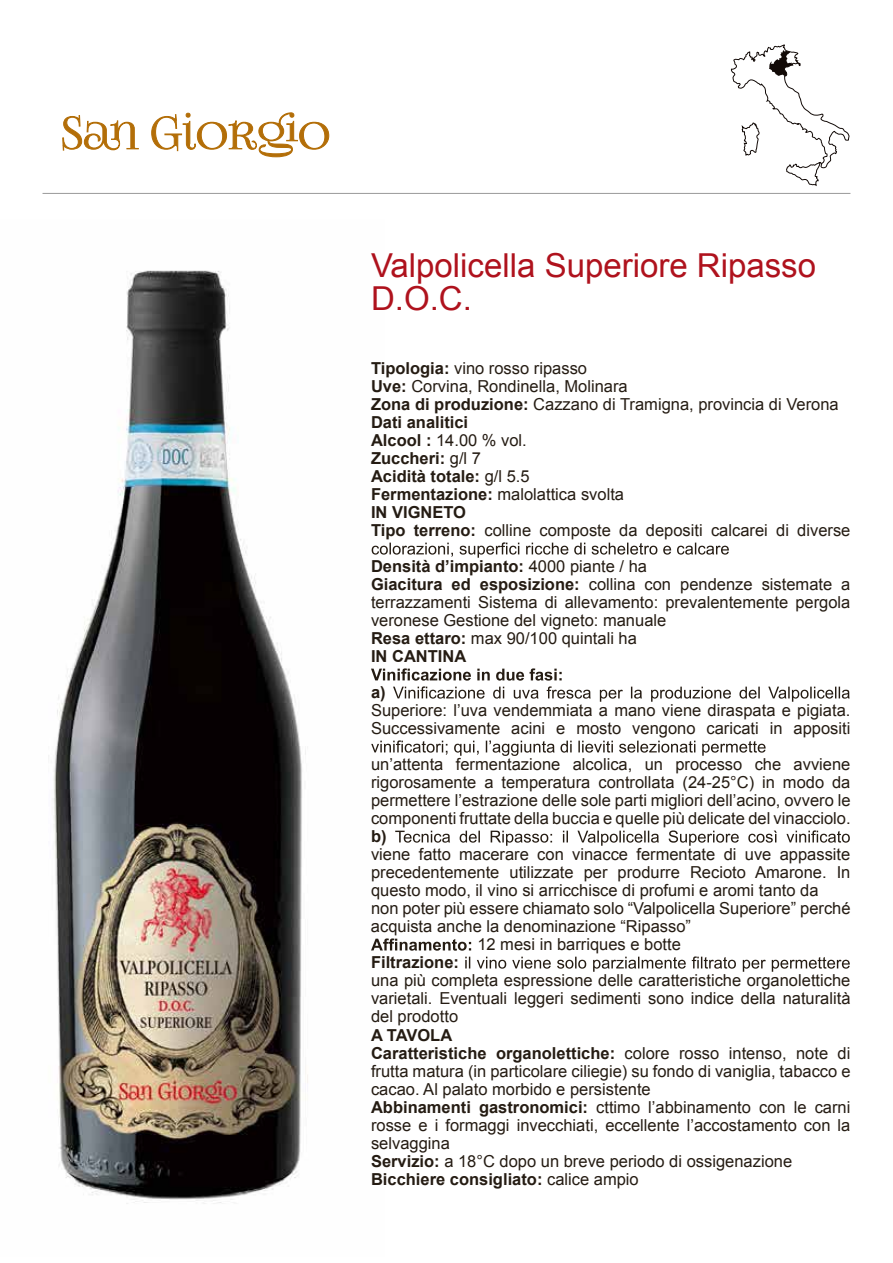
<style>
.page{position:relative;width:893px;height:1263px;background:#fff}
.page>*{position:absolute;margin:0;border:0;box-sizing:border-box;transform-origin:0 0}
.t1{font:33px/33px "Arial";color:#af121d}
.t2{font:16.5px/18px "Arial";color:#251c13}
.t3{font:700 16.5px "Arial";color:#251c13}
.s1{font-weight:700}
</style>
<div class="page">
<hr style="left:43px;top:193px;width:807px;height:1px;background:#999">
<svg style="left:731px;top:45px;width:118px;height:141px"></svg>
<svg style="left:385px;top:542px;width:344px;height:16px"></svg>
<svg style="left:385px;top:668px;width:465px;height:34px"></svg>
<svg style="left:385px;top:740px;width:381px;height:16px"></svg>
<svg style="left:395px;top:830px;width:455px;height:16px"></svg>
<svg style="left:385px;top:938px;width:465px;height:34px"></svg>
<svg style="left:62px;top:115px;width:77px;height:36px"></svg>
<svg style="left:151px;top:112px;width:178px;height:45px"></svg>
<img style="left:48px;top:270px;width:337px;height:934px">
<h1 class="t1" style="left:371px;top:249px;width:447px">Valpolicella Superiore Ripasso<br>D.O.C.</h1>
<p class="t2" style="left:371px;top:360px;width:481px"><span class="s1">Tipologia:</span> vino rosso ripasso<br><span class="s1">Uve:</span> Corvina, Rondinella, Molinara<br><span class="s1">Zona di produzione:</span> Cazzano di Tramigna, provincia di Verona<br><span class="s1">Dati analitici<br>Alcool :</span> 14.00 % vol.<br><span class="s1">Zuccheri:</span> g/l 7<br><span class="s1">Acidità totale:</span> g/l 5.5<br><span class="s1">Fermentazione:</span> malolattica svolta<br><span class="s1">IN VIGNETO<br>Tipo terreno:</span> colline composte da depositi calcarei di diverse</p>
<p class="t2" style="left:371px;top:558px;width:481px"><span class="s1">Densità d’impianto:</span> 4000 piante / ha<br><span class="s1">Giacitura ed esposizione:</span> collina con pendenze sistemate a terrazzamenti Sistema di allevamento: prevalentemente pergola veronese Gestione del vigneto: manuale<br><span class="s1">Resa ettaro:</span> max 90/100 quintali ha<br><span class="s1">IN CANTINA</span></p>
<p class="t3" style="left:371px;top:682px;width:16px">a)</p>
<p class="t2" style="left:371px;top:702px;width:481px">Superiore: l’uva vendemmiata a mano viene diraspata e pigiata.<br>Successivamente acini e mosto vengono caricati in appositi</p>
<p class="t2" style="left:371px;top:756px;width:481px;text-align:justify">un’attenta fermentazione alcolica, un processo che avviene rigorosamente a temperatura controllata (24-25°C) in modo da permettere l’estrazione delle sole parti migliori dell’acino, ovvero le componenti fruttate della buccia e quelle più delicate del vinacciolo.</p>
<p class="t3" style="left:371px;top:826px;width:17px">b)</p>
<p class="t2" style="left:371px;top:846px;width:481px">viene fatto macerare con vinacce fermentate di uve appassite</p>
<p class="t2" style="left:371px;top:864px;width:481px">precedentemente utilizzate per produrre Recioto Amarone. In</p>
<p class="t2" style="left:371px;top:882px;width:449px">questo modo, il vino si arricchisce di profumi e aromi tanto da</p>
<p class="t2" style="left:371px;top:900px;width:481px">non poter più essere chiamato solo “Valpolicella Superiore” perché</p>
<p class="t2" style="left:371px;top:918px;width:322px">acquista anche la denominazione “Ripasso”</p>
<p class="t2" style="left:477px;top:936px;width:205px">12 mesi in barriques e botte</p>
<p class="t3" style="left:371px;top:952px;width:90px">Filtrazione:</p>
<p class="t2" style="left:371px;top:972px;width:481px;text-align:justify">una più completa espressione delle caratteristiche organolettiche varietali. Eventuali leggeri sedimenti sono indice della naturalità del prodotto</p>
<p class="t2" style="left:371px;top:1026px;width:481px"><span class="s1">A TAVOLA<br>Caratteristiche organolettiche:</span> colore rosso intenso, note di frutta matura (in particolare ciliegie) su fondo di vaniglia, tabacco e cacao. Al palato morbido e persistente<br><span class="s1">Abbinamenti gastronomici:</span> cttimo l’abbinamento con le carni rosse e i formaggi invecchiati, eccellente l’accostamento con la selvaggina<br><span class="s1">Servizio:</span> a 18°C dopo un breve periodo di ossigenazione <span class="s1">Bicchiere consigliato:</span> calice ampio</p>
</div>
